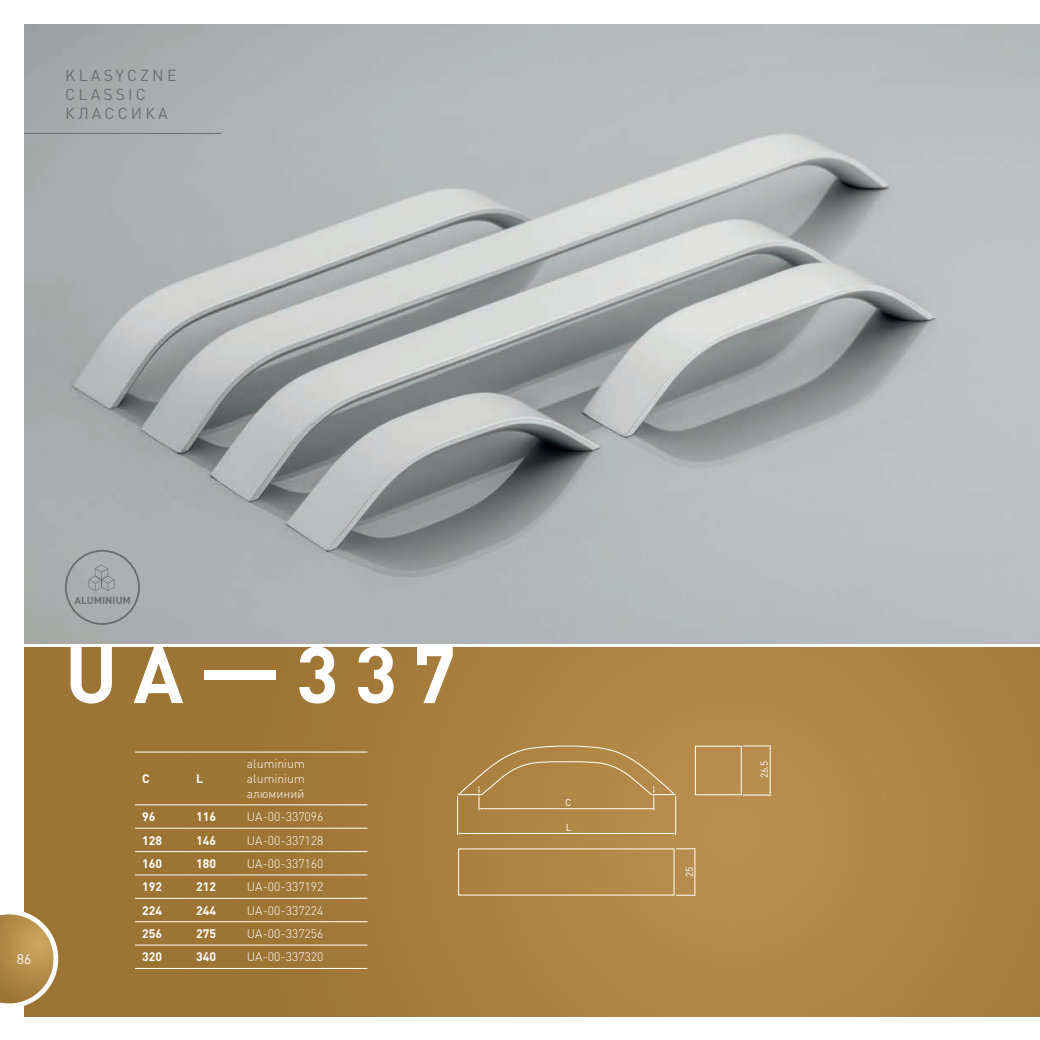
<style>
.page{position:relative;width:1040px;height:1040px;background:#fff}
.page>*{position:absolute;margin:0;border:0;box-sizing:border-box;transform-origin:0 0}
.t1{font:700 78.75px "DIN Pro";color:#fff}
.t2{font:15.75px/18.9px "DIN Pro";letter-spacing:.2em;color:#6c6d70}
.t3{font:14px "DIN Pro";color:#fff}
.t4{font:300 12.25px/14.7px "DIN Pro";color:#fff;text-align:justify}
.t5{font:700 12.25px "DIN Pro";color:#fff}
.t6{font:700 10.33px "DIN Pro";color:#6c6d70}
.t7{font:9.97px "DIN Pro";color:#fff}
</style>
<div class="page">
<div style="left:24px;top:647px;width:1015px;height:369px;background:linear-gradient(to right,#9c7434,#b58a4b)"></div>
<svg style="left:0;top:909px;width:58px;height:99px"></svg>
<img style="left:24px;top:24px;width:1015px;height:619px">
<hr style="left:135px;top:751px;width:54px;height:1px;background:#fff">
<hr style="left:189px;top:751px;width:51px;height:1px;background:#fff">
<hr style="left:240px;top:751px;width:127px;height:1px;background:#fff">
<hr style="left:135px;top:804px;width:54px;height:1px;background:#fff">
<hr style="left:189px;top:804px;width:51px;height:1px;background:#fff">
<hr style="left:240px;top:804px;width:127px;height:1px;background:#fff">
<hr style="left:135px;top:827px;width:54px;height:1px;background:#fff">
<hr style="left:189px;top:827px;width:51px;height:1px;background:#fff">
<hr style="left:240px;top:827px;width:127px;height:1px;background:#fff">
<hr style="left:135px;top:851px;width:54px;height:1px;background:#fff">
<hr style="left:189px;top:851px;width:51px;height:1px;background:#fff">
<hr style="left:240px;top:851px;width:127px;height:1px;background:#fff">
<hr style="left:135px;top:874px;width:54px;height:1px;background:#fff">
<hr style="left:189px;top:874px;width:51px;height:1px;background:#fff">
<hr style="left:240px;top:874px;width:127px;height:1px;background:#fff">
<hr style="left:135px;top:898px;width:54px;height:1px;background:#fff">
<hr style="left:189px;top:898px;width:51px;height:1px;background:#fff">
<hr style="left:240px;top:898px;width:127px;height:1px;background:#fff">
<hr style="left:135px;top:921px;width:54px;height:1px;background:#fff">
<hr style="left:189px;top:921px;width:51px;height:1px;background:#fff">
<hr style="left:240px;top:921px;width:127px;height:1px;background:#fff">
<hr style="left:135px;top:944px;width:54px;height:1px;background:#fff">
<hr style="left:189px;top:944px;width:51px;height:1px;background:#fff">
<hr style="left:240px;top:944px;width:127px;height:1px;background:#fff">
<hr style="left:135px;top:968px;width:54px;height:1px;background:#fff">
<hr style="left:189px;top:968px;width:51px;height:1px;background:#fff">
<hr style="left:240px;top:968px;width:127px;height:1px;background:#fff">
<hr style="left:24px;top:133px;width:197px;height:1px;background:#6c6d70">
<div style="left:695px;top:745px;width:46px;height:50px;border:1px solid #fff"></div>
<svg style="left:457px;top:745px;width:238px;height:150px"></svg>
<hr style="left:769px;top:748px;width:1px;height:44px;background:#fff">
<svg style="left:743px;top:745px;width:28px;height:3px"></svg>
<svg style="left:743px;top:792px;width:28px;height:3px"></svg>
<svg style="left:65px;top:550px;width:75px;height:75px"></svg>
<p class="t2" style="left:65px;top:65px;width:113px">KLASYCZNE<br>CLASSIC<br>КЛАССИКА</p>
<p class="t3" style="left:17px;top:949px;width:16px">86</p>
<p class="t6" style="left:74px;top:593px;width:58px">ALUMINIUM</p>
<h1 class="t1" style="left:65px;top:621px;width:392px">UA—337</h1>
<p class="t5" style="left:142px;top:770px;width:9px">C</p>
<p class="t5" style="left:196px;top:770px;width:9px">L</p>
<p class="t4" style="left:247px;top:756px;width:59px">aluminium aluminium алюминий</p>
<p class="t5" style="left:142px;top:808px;width:15px">96</p>
<p class="t5" style="left:196px;top:808px;width:21px">116</p>
<p class="t4" style="left:247px;top:809px;width:78px">UA-00-337096</p>
<p class="t5" style="left:142px;top:831px;width:21px">128</p>
<p class="t5" style="left:196px;top:831px;width:21px">146</p>
<p class="t4" style="left:247px;top:832px;width:78px">UA-00-337128</p>
<p class="t5" style="left:142px;top:855px;width:21px">160</p>
<p class="t5" style="left:196px;top:855px;width:21px">180</p>
<p class="t4" style="left:247px;top:855px;width:78px">UA-00-337160</p>
<p class="t5" style="left:142px;top:878px;width:21px">192</p>
<p class="t5" style="left:196px;top:878px;width:21px">212</p>
<p class="t4" style="left:247px;top:879px;width:78px">UA-00-337192</p>
<p class="t5" style="left:142px;top:901px;width:21px">224</p>
<p class="t5" style="left:196px;top:901px;width:21px">244</p>
<p class="t4" style="left:247px;top:902px;width:78px">UA-00-337224</p>
<p class="t5" style="left:142px;top:925px;width:21px">256</p>
<p class="t5" style="left:196px;top:925px;width:21px">275</p>
<p class="t4" style="left:247px;top:925px;width:78px">UA-00-337256</p>
<p class="t5" style="left:142px;top:948px;width:21px">320</p>
<p class="t5" style="left:196px;top:948px;width:21px">340</p>
<p class="t4" style="left:247px;top:949px;width:78px">UA-00-337320</p>
<p class="t7" style="left:565px;top:795px;width:8px">C</p>
<p class="t7" style="left:565px;top:820px;width:7px">L</p>
<p class="t7" style="left:683px;top:876px;width:11px;rotate:-90deg">25</p>
<p class="t7" style="left:757px;top:778px;width:18px;rotate:-90deg">26.5</p>
</div>
